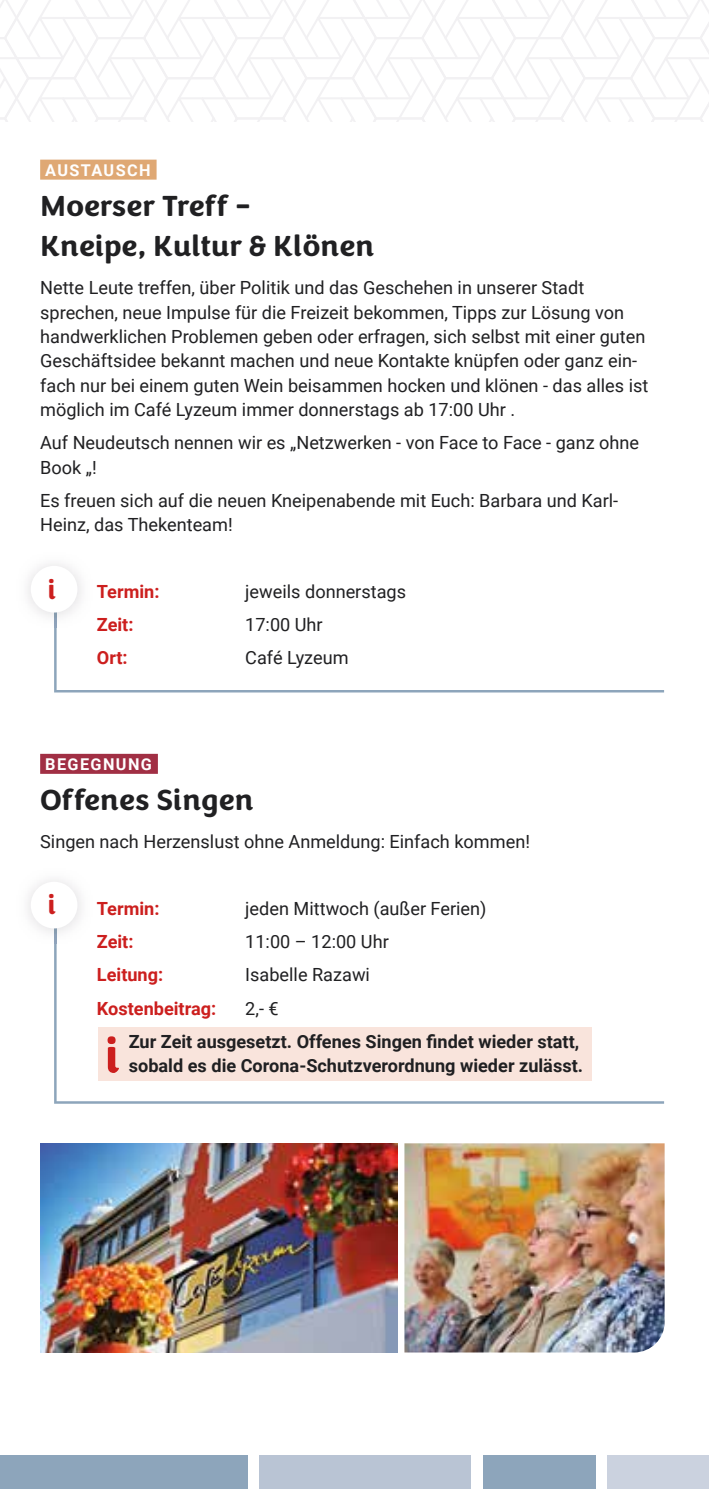
<style>
.page{position:relative;width:709px;height:1489px;background:#fff}
.page>*{position:absolute;margin:0;border:0;box-sizing:border-box;transform-origin:0 0}
.t1{font:700 50.25px "Congenial";color:#cc1f1e}
.t2{font:700 30px/40px "Congenial";color:#202022}
.t3{font:700 28px "Congenial";color:#cc1f1e}
.t4{font:18px/24.5px "Roboto";color:#202022}
.t5{font:700 18px/24.5px "Roboto";color:#202022}
.t6{font:700 18px "Roboto";color:#cc1f1e}
.t7{font:700 16.25px "Roboto";letter-spacing:.085em;color:#fff}
</style>
<div class="page">
<div style="left:0;top:1455px;width:247px;height:33px;background:#8da5bb"></div>
<div style="left:607px;top:1455px;width:102px;height:33px;background:#cbd2df"></div>
<div style="left:260px;top:1455px;width:211px;height:33px;background:#b9c4d4"></div>
<div style="left:483px;top:1455px;width:112px;height:33px;background:#8da5bb"></div>
<svg style="left:0;top:0;width:709px;height:122px"></svg>
<div style="left:40px;top:160px;width:117px;height:20px;background:#dfa874"></div>
<div style="left:40px;top:753px;width:118px;height:20px;background:#a12f44"></div>
<svg style="left:54px;top:627px;width:610px;height:65px"></svg>
<svg style="left:54px;top:943px;width:610px;height:160px"></svg>
<img style="left:404px;top:1143px;width:260px;height:209px">
<img style="left:40px;top:1143px;width:358px;height:209px">
<p class="t7" style="left:45px;top:158px;width:107px">AUSTAUSCH</p>
<h2 class="t2" style="left:40px;top:186px;width:335px">Moerser Treff –<br>Kneipe, Kultur &amp; Klönen</h2>
<p class="t4" style="left:40px;top:275px;width:609px">Nette Leute treffen, über Politik und das Geschehen in unserer Stadt sprechen, neue Impulse für die Freizeit bekommen, Tipps zur Lösung von handwerklichen Problemen geben oder erfragen, sich selbst mit einer guten Geschäftsidee bekannt machen und neue Kontakte knüpfen oder ganz ein&shy;fach nur bei einem guten Wein beisammen hocken und klönen - das alles ist möglich im Café Lyzeum immer donnerstags ab 17:00 Uhr .</p>
<p class="t4" style="left:40px;top:430px;width:600px">Auf Neudeutsch nennen wir es „Netzwerken - von Face to Face - ganz ohne<br>Book „!</p>
<p class="t4" style="left:40px;top:487px;width:579px">Es freuen sich auf die neuen Kneipenabende mit Euch: Barbara und Karl-<br>Heinz, das Thekenteam!</p>
<h3 class="t3" style="left:48px;top:571px;width:10px">i</h3>
<p class="t6" style="left:97px;top:579px;width:64px">Termin:</p>
<p class="t4" style="left:245px;top:578px;width:162px">jeweils donnerstags</p>
<p class="t6" style="left:97px;top:612px;width:38px">Zeit:</p>
<p class="t4" style="left:245px;top:611px;width:79px">17:00 Uhr</p>
<p class="t6" style="left:97px;top:645px;width:32px">Ort:</p>
<p class="t4" style="left:245px;top:645px;width:105px">Café Lyzeum</p>
<p class="t7" style="left:45px;top:752px;width:108px">BEGEGNUNG</p>
<h2 class="t2" style="left:40px;top:780px;width:215px">Offenes Singen</h2>
<p class="t4" style="left:40px;top:829px;width:491px">Singen nach Herzenslust ohne Anmeldung: Einfach kommen!</p>
<h3 class="t3" style="left:48px;top:887px;width:10px">i</h3>
<p class="t6" style="left:97px;top:895px;width:64px">Termin:</p>
<p class="t4" style="left:245px;top:895px;width:243px">jeden Mittwoch (außer Ferien)</p>
<p class="t6" style="left:97px;top:929px;width:38px">Zeit:</p>
<p class="t4" style="left:245px;top:928px;width:145px">11:00 – 12:00 Uhr</p>
<p class="t6" style="left:97px;top:962px;width:68px">Leitung:</p>
<p class="t4" style="left:245px;top:961px;width:126px">Isabelle Razawi</p>
<p class="t6" style="left:97px;top:995px;width:121px">Kostenbeitrag:</p>
<p class="t4" style="left:245px;top:995px;width:35px">2,- €</p>
<p class="t5" style="left:129px;top:1028px;width:456px">Zur Zeit ausgesetzt. Offenes Singen findet wieder statt, sobald es die Corona-Schutzverordnung wieder zulässt.</p>
<h1 class="t1" style="left:105px;top:1023px;width:17px">i</h1>
</div>
